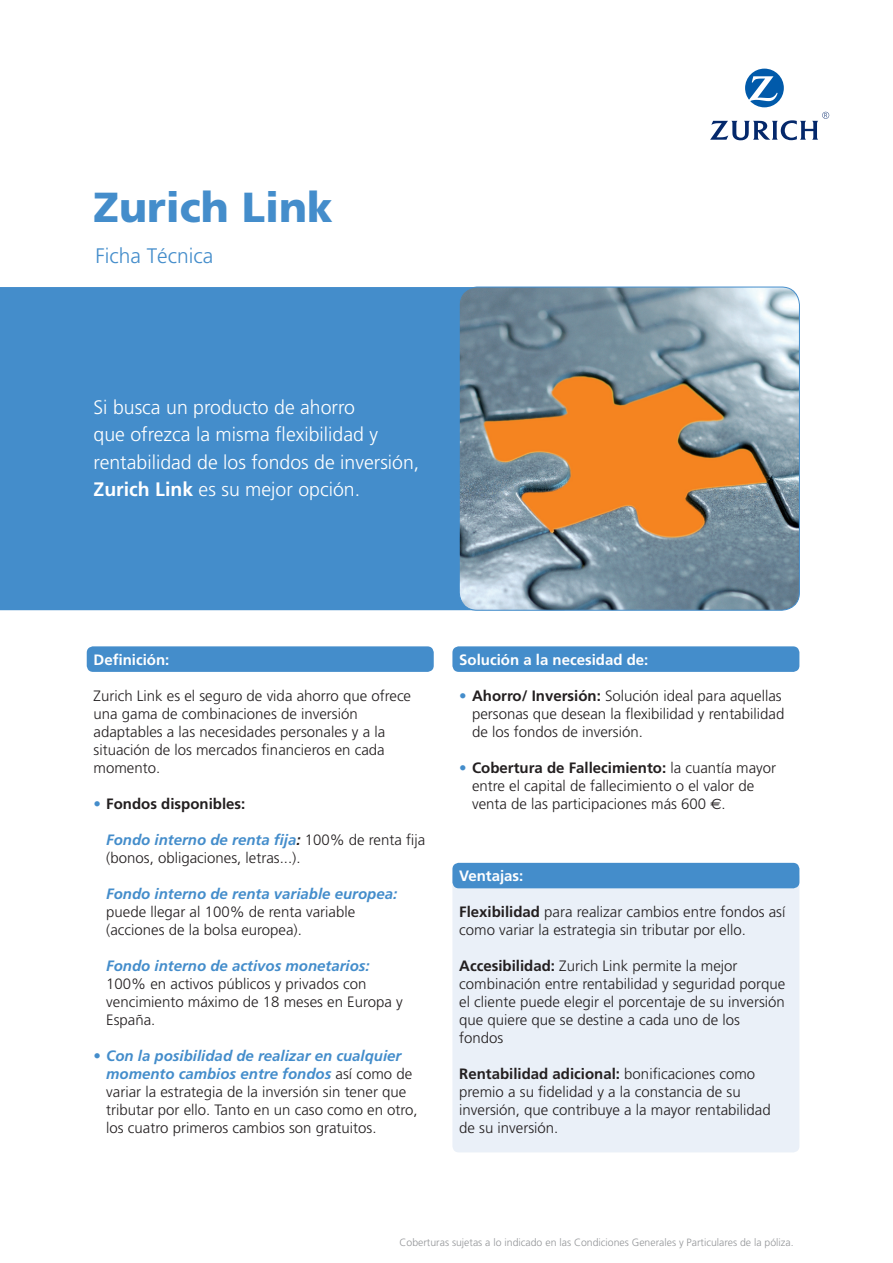
<style>
.page{position:relative;width:893px;height:1263px;background:#fff}
.page>*{position:absolute;margin:0;border:0;box-sizing:border-box;transform-origin:0 0}
.t1{font:900 42px "Frutiger";color:#448dcb}
.t2{font:300 21px "Frutiger";color:#448dcb}
.t3{font:300 19.5px/27px "Frutiger";color:#fff}
.t4{font:300 15px/18px "Frutiger";color:#231f20}
.t5{font:italic 700 15px "Frutiger";color:#448dcb}
.t6{font:700 15px "Frutiger";color:#fff}
.t7{font:700 15px "Frutiger";color:#231f20}
.t8{font:300 10.5px "Frutiger";color:#939598}
.s1{font-weight:700}
.s2{color:#448dcb}
.s3{font-weight:700;font-style:italic;color:#448dcb}
.s4{font-weight:700;font-style:italic}
.s5{font-weight:700;color:#448dcb}
.s6{font-family:"Euro Sans";font-weight:400}
</style>
<div class="page">
<div style="left:452px;top:870px;width:347px;height:282px;background:#eaf0f8;border-radius:6px"></div>
<svg style="left:710px;top:69px;width:119px;height:71px"></svg>
<div style="left:0;top:287px;width:459px;height:323px;background:#448dcb"></div>
<img style="left:459px;top:287px;width:340px;height:323px">
<div style="left:459px;top:287px;width:340px;height:323px;border:1px solid #448dcb;border-radius:18px"></div>
<div style="left:87px;top:646px;width:347px;height:26px;background:#448dcb;border-radius:6px"></div>
<div style="left:452px;top:646px;width:347px;height:26px;background:#448dcb;border-radius:6px"></div>
<div style="left:452px;top:863px;width:347px;height:25px;background:#448dcb;border-radius:6px"></div>
<p class="t1" style="left:94px;top:182px;width:241px">Zurich Link</p>
<p class="t2" style="left:95px;top:244px;width:119px">Ficha Técnica</p>
<p class="t3" style="left:94px;top:394px;width:327px">Si busca un producto de ahorro<br>que ofrezca la misma flexibilidad y rentabilidad de los fondos de inversión, <span class="s1">Zurich Link</span> es su mejor opción.</p>
<p class="t6" style="left:94px;top:650px;width:77px">Definición:</p>
<p class="t4" style="left:94px;top:686px;width:319px">Zurich Link es el seguro de vida ahorro que ofrece</p>
<p class="t4" style="left:94px;top:704px;width:293px">una gama de combinaciones de inversión adaptables a las necesidades personales y a la situación de los mercados financieros en cada momento.</p>
<p class="t7" style="left:94px;top:794px;width:153px"><span class="s2">•</span> Fondos disponibles:</p>
<p class="t4" style="left:106px;top:830px;width:320px"><span class="s3">Fondo interno de renta fija</span><span class="s4">:</span> 100% de renta fija (bonos, obligaciones, letras...).</p>
<p class="t5" style="left:106px;top:884px;width:292px">Fondo interno de renta variable europea:</p>
<p class="t4" style="left:106px;top:902px;width:250px">puede llegar al 100% de renta variable</p>
<p class="t4" style="left:106px;top:920px;width:197px">(acciones de la bolsa europea).</p>
<p class="t5" style="left:106px;top:956px;width:265px">Fondo interno de activos monetarios:</p>
<p class="t4" style="left:106px;top:974px;width:298px">100% en activos públicos y privados con vencimiento máximo de 18 meses en Europa y<br>España.</p>
<p class="t4" style="left:106px;top:1046px;width:313px;text-indent:-13px"><span class="s2">•</span> <span class="s3">Con la posibilidad de realizar en cualquier momento cambios entre fondos</span> así como de variar la estrategia de la inversión sin tener que tributar por ello. Tanto en un caso como en otro, los cuatro primeros cambios son gratuitos.</p>
<p class="t6" style="left:459px;top:650px;width:191px">Solución a la necesidad de:</p>
<p class="t4" style="left:472px;top:686px;width:314px;text-indent:-13px"><span class="s5">•</span> <span class="s1">Ahorro/ Inversión:</span> Solución ideal para aquellas personas que desean la flexibilidad y rentabilidad de los fondos de inversión.</p>
<p class="t4" style="left:472px;top:758px;width:306px;text-indent:-13px"><span class="s5">•</span> <span class="s1">Cobertura de Fallecimiento:</span> la cuantía mayor entre el capital de fallecimiento o el valor de venta de las participaciones más 600 <span class="s6">?</span>.</p>
<p class="t6" style="left:459px;top:866px;width:66px">Ventajas:</p>
<p class="t4" style="left:459px;top:902px;width:328px"><span class="s1">Flexibilidad</span> para realizar cambios entre fondos así como variar la estrategia sin tributar por ello.</p>
<p class="t4" style="left:459px;top:956px;width:327px"><span class="s1">Accesibilidad:</span> Zurich Link permite la mejor combinación entre rentabilidad y seguridad porque el cliente puede elegir el porcentaje de su inversión que quiere que se destine a cada uno de los fondos</p>
<p class="t4" style="left:459px;top:1064px;width:313px"><span class="s1">Rentabilidad adicional:</span> bonificaciones como premio a su fidelidad y a la constancia de su inversión, que contribuye a la mayor rentabilidad de su inversión.</p>
<p class="t8" style="left:400px;top:1236px;width:396px">Coberturas sujetas a lo indicado en las Condiciones Generales y Particulares de la póliza.</p>
</div>
